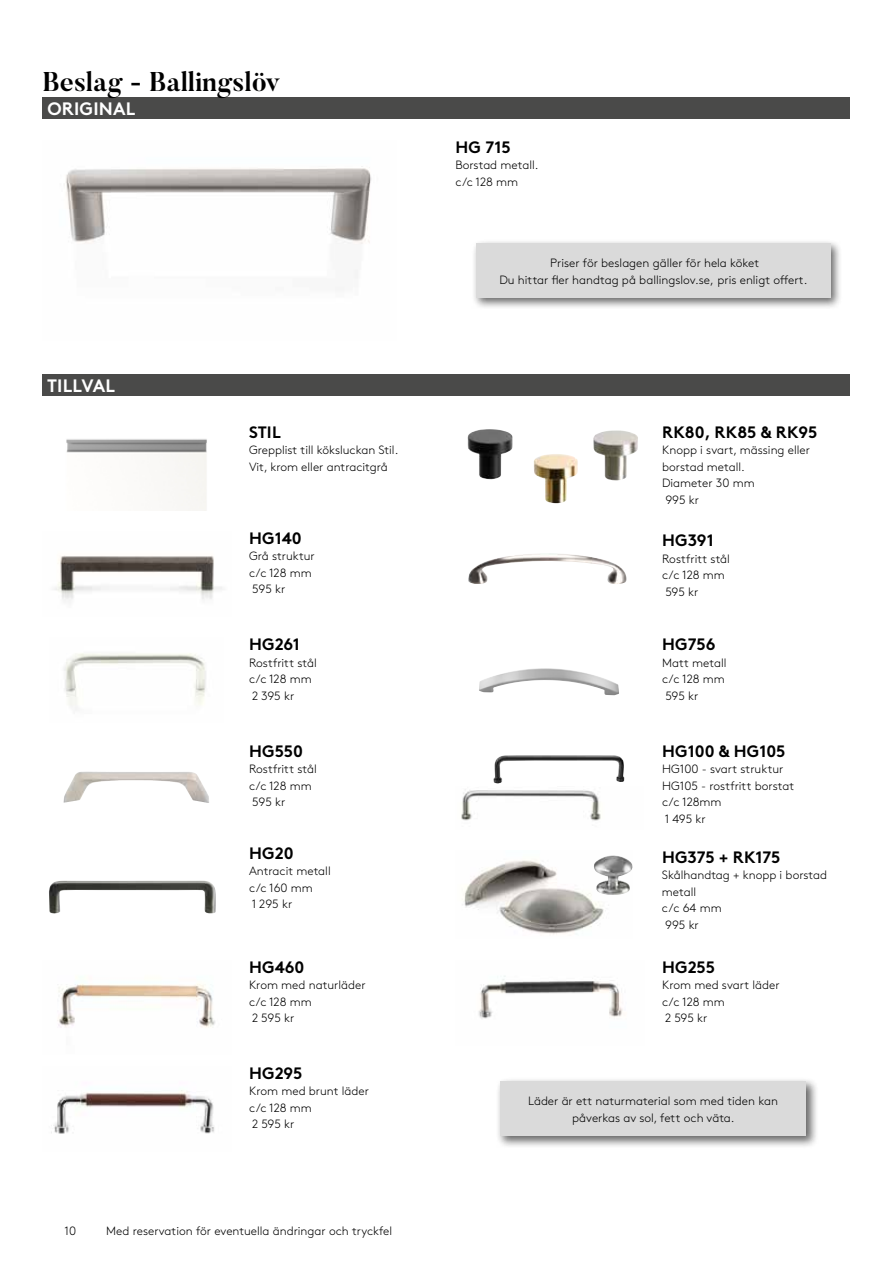
<style>
.page{position:relative;width:893px;height:1263px;background:#fff}
.page>*{position:absolute;margin:0;border:0;box-sizing:border-box;transform-origin:0 0}
.t1{font:700 27px "Butler";color:#000}
.t2{font:700 18px "Brown Std";letter-spacing:.01em;color:#fff}
.t3{font:700 16.5px "Brown Std";letter-spacing:.005em;color:#000}
.t4{font:300 12px/16.5px "Brown Std";color:#000}
</style>
<div class="page">
<div style="left:43px;top:98px;width:807px;height:21px;background:#4a4a49"></div>
<div style="left:43px;top:374px;width:807px;height:21px;background:#4a4a49"></div>
<img style="left:64px;top:166px;width:308px;height:112px">
<img style="left:57px;top:984px;width:158px;height:44px">
<img style="left:479px;top:668px;width:140px;height:27px">
<img style="left:468px;top:429px;width:44px;height:50px">
<img style="left:66px;top:439px;width:141px;height:71px">
<img style="left:65px;top:772px;width:19px;height:22px">
<img style="left:51px;top:1090px;width:163px;height:44px">
<img style="left:478px;top:976px;width:145px;height:43px">
<div style="left:472px;top:239px;width:371px;height:71px;background:#000;opacity:.6"></div>
<div style="left:476px;top:243px;width:354px;height:55px;background:#dadada"></div>
<img style="left:49px;top:880px;width:167px;height:34px">
<img style="left:54px;top:555px;width:168px;height:46px">
<img style="left:463px;top:860px;width:170px;height:75px">
<img style="left:594px;top:855px;width:38px;height:40px">
<img style="left:64px;top:653px;width:142px;height:57px">
<img style="left:534px;top:454px;width:44px;height:49px">
<img style="left:593px;top:430px;width:45px;height:51px">
<img style="left:493px;top:755px;width:131px;height:28px">
<img style="left:468px;top:553px;width:159px;height:31px">
<img style="left:461px;top:789px;width:140px;height:32px">
<div style="left:496px;top:1077px;width:322px;height:71px;background:#000;opacity:.6"></div>
<div style="left:500px;top:1081px;width:306px;height:55px;background:#dadada"></div>
<h1 class="t1" style="left:43px;top:64px;width:239px">Beslag - Ballingslöv</h1>
<h2 class="t2" style="left:47px;top:98px;width:89px">ORIGINAL</h2>
<h2 class="t2" style="left:47px;top:374px;width:70px">TILLVAL</h2>
<h3 class="t3" style="left:249px;top:422px;width:33px">STIL</h3>
<p class="t4" style="left:249px;top:442px;width:151px">Grepplist till köksluckan Stil.<br>Vit, krom eller antracitgrå</p>
<h3 class="t3" style="left:249px;top:528px;width:54px">HG140</h3>
<p class="t4" style="left:249px;top:548px;width:67px">Grå struktur c/c 128 mm<br>595 kr</p>
<h3 class="t3" style="left:249px;top:634px;width:52px">HG261</h3>
<p class="t4" style="left:249px;top:654px;width:69px">Rostfritt stål c/c 128 mm<br>2 395 kr</p>
<h3 class="t3" style="left:249px;top:741px;width:55px">HG550</h3>
<p class="t4" style="left:249px;top:761px;width:69px">Rostfritt stål c/c 128 mm<br>595 kr</p>
<h3 class="t3" style="left:249px;top:843px;width:46px">HG20</h3>
<p class="t4" style="left:249px;top:863px;width:83px">Antracit metall c/c 160 mm<br>1 295 kr</p>
<h3 class="t3" style="left:249px;top:957px;width:57px">HG460</h3>
<p class="t4" style="left:249px;top:977px;width:118px">Krom med naturläder c/c 128 mm<br>2 595 kr</p>
<h3 class="t3" style="left:249px;top:1063px;width:55px">HG295</h3>
<p class="t4" style="left:249px;top:1083px;width:121px">Krom med brunt läder c/c 128 mm<br>2 595 kr</p>
<p class="t4" style="left:65px;top:1223px;width:13px">10</p>
<p class="t4" style="left:106px;top:1223px;width:287px">Med reservation för eventuella ändringar och tryckfel</p>
<h3 class="t3" style="left:456px;top:137px;width:57px">HG 715</h3>
<p class="t4" style="left:455px;top:157px;width:84px">Borstad metall. c/c 128 mm</p>
<p class="t4" style="left:499px;top:255px;width:310px;text-align:center">Priser för beslagen gäller för hela köket<br>Du hittar fler handtag på ballingslov.se, pris enligt offert.</p>
<h3 class="t3" style="left:662px;top:422px;width:157px">RK80, RK85 &amp; RK95</h3>
<p class="t4" style="left:662px;top:442px;width:149px">Knopp i svart, mässing eller borstad metall.<br>Diameter 30 mm<br>995 kr</p>
<h3 class="t3" style="left:662px;top:530px;width:53px">HG391</h3>
<p class="t4" style="left:662px;top:551px;width:69px">Rostfritt stål c/c 128 mm<br>595 kr</p>
<h3 class="t3" style="left:662px;top:634px;width:55px">HG756</h3>
<p class="t4" style="left:662px;top:654px;width:66px">Matt metall c/c 128 mm<br>595 kr</p>
<h3 class="t3" style="left:662px;top:741px;width:125px">HG100 &amp; HG105</h3>
<p class="t4" style="left:662px;top:761px;width:134px">HG100 - svart struktur<br>HG105 - rostfritt borstat c/c 128mm<br>1 495 kr</p>
<h3 class="t3" style="left:662px;top:847px;width:120px">HG375 + RK175</h3>
<p class="t4" style="left:662px;top:867px;width:167px">Skålhandtag + knopp i borstad metall<br>c/c 64 mm<br>995 kr</p>
<h3 class="t3" style="left:662px;top:957px;width:54px">HG255</h3>
<p class="t4" style="left:662px;top:977px;width:119px">Krom med svart läder c/c 128 mm<br>2 595 kr</p>
<p class="t4" style="left:528px;top:1093px;width:251px;text-align:center">Läder är ett naturmaterial som med tiden kan påverkas av sol, fett och väta.</p>
</div>
